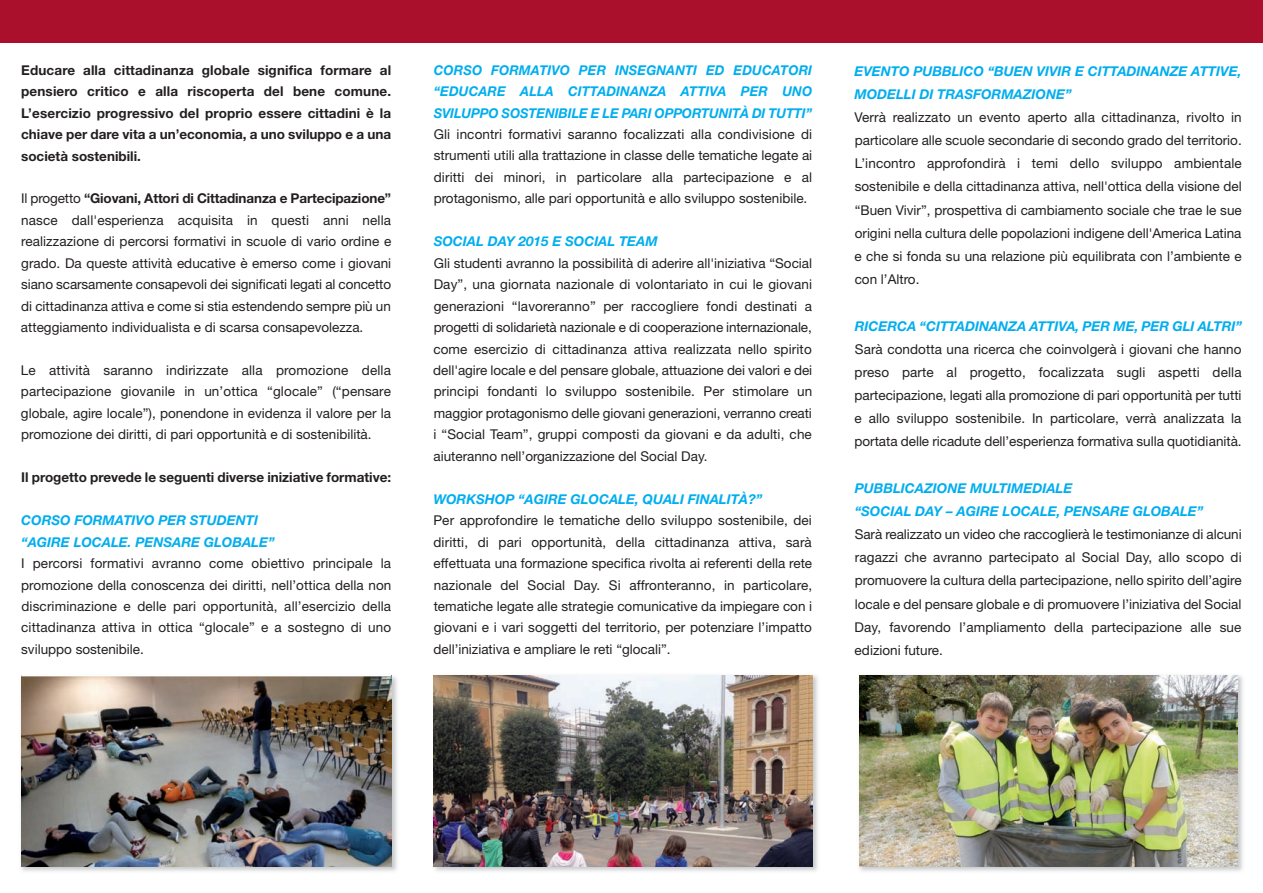
<style>
.page{position:relative;width:1263px;height:893px;background:#fff}
.page>*{position:absolute;margin:0;border:0;box-sizing:border-box;transform-origin:0 0}
.t1{font:13.5px/21.5px "Helvetica Neue";color:#231f20;text-align:justify}
.t2{font:italic 700 13.5px/21.5px "Helvetica Neue";color:#00aeef}
.t3{font:700 13.5px/21.5px "Helvetica Neue";color:#231f20;text-align:justify}
.s1{font-weight:700}
</style>
<div class="page">
<div style="left:0;top:0;width:1263px;height:43px;background:#aa0f2b"></div>
<img style="left:433px;top:675px;width:385px;height:197px">
<img style="left:434px;top:675px;width:378px;height:192px">
<img style="left:859px;top:675px;width:384px;height:197px">
<img style="left:859px;top:675px;width:378px;height:192px">
<img style="left:21px;top:675px;width:376px;height:197px">
<img style="left:21px;top:676px;width:370px;height:191px">
<hr style="left:21px;top:675px;width:370px;height:1px;background:#fff">
<p class="t3" style="left:21px;top:60px;width:372px">Educare alla cittadinanza globale significa formare al pensiero critico e alla riscoperta del bene comune.<br>L’esercizio progressivo del proprio essere cittadini è la chiave per dare vita a un’economia, a uno sviluppo e a una società sostenibili.</p>
<p class="t1" style="left:21px;top:189px;width:372px">Il progetto <span class="s1">“Giovani, Attori di Cittadinanza e Partecipazione” </span>nasce dall'esperienza acquisita in questi anni nella realizzazione di percorsi formativi in scuole di vario ordine e grado. Da queste attività educative è emerso come i giovani siano scarsamente consapevoli dei significati legati al concetto di cittadinanza attiva e come si stia estendendo sempre più un atteggiamento individualista e di scarsa consapevolezza.</p>
<p class="t1" style="left:21px;top:361px;width:372px">Le attività saranno indirizzate alla promozione della partecipazione giovanile in un’ottica “glocale” (“pensare globale, agire locale”), ponendone in evidenza il valore per la promozione dei diritti, di pari opportunità e di sostenibilità.</p>
<p class="t3" style="left:21px;top:468px;width:371px">Il progetto prevede le seguenti diverse iniziative formative:</p>
<p class="t2" style="left:21px;top:511px;width:255px">CORSO FORMATIVO PER STUDENTI “AGIRE LOCALE. PENSARE GLOBALE”</p>
<p class="t1" style="left:21px;top:554px;width:372px">I percorsi formativi avranno come obiettivo principale la promozione della conoscenza dei diritti, nell’ottica della non discriminazione e delle pari opportunità, all’esercizio della cittadinanza attiva in ottica “glocale” e a sostegno di uno sviluppo sostenibile.</p>
<p class="t2" style="left:434px;top:60px;width:380px;text-align:justify">CORSO FORMATIVO PER INSEGNANTI ED EDUCATORI “EDUCARE ALLA CITTADINANZA ATTIVA PER UNO SVILUPPO SOSTENIBILE E LE PARI OPPORTUNITÀ DI TUTTI”</p>
<p class="t1" style="left:434px;top:125px;width:380px">Gli incontri formativi saranno focalizzati alla condivisione di strumenti utili alla trattazione in classe delle tematiche legate ai diritti dei minori, in particolare alla partecipazione e al protagonismo, alle pari opportunità e allo sviluppo sostenibile.</p>
<p class="t2" style="left:434px;top:232px;width:226px">SOCIAL DAY 2015 E SOCIAL TEAM</p>
<p class="t1" style="left:433px;top:254px;width:380px">Gli studenti avranno la possibilità di aderire all'iniziativa “Social Day”, una giornata nazionale di volontariato in cui le giovani generazioni “lavoreranno” per raccogliere fondi destinati a progetti di solidarietà nazionale e di cooperazione internazionale, come esercizio di cittadinanza attiva realizzata nello spirito dell'agire locale e del pensare globale, attuazione dei valori e dei principi fondanti lo sviluppo sostenibile. Per stimolare un maggior protagonismo delle giovani generazioni, verranno creati i “Social Team”, gruppi composti da giovani e da adulti, che aiuteranno nell’organizzazione del Social Day.</p>
<p class="t2" style="left:433px;top:489px;width:330px">WORKSHOP “AGIRE GLOCALE, QUALI FINALITÀ?”</p>
<p class="t1" style="left:433px;top:511px;width:380px">Per approfondire le tematiche dello sviluppo sostenibile, dei diritti, di pari opportunità, della cittadinanza attiva, sarà effettuata una formazione specifica rivolta ai referenti della rete nazionale del Social Day. Si affronteranno, in particolare, tematiche legate alle strategie comunicative da impiegare con i giovani e i vari soggetti del territorio, per potenziare l’impatto dell’iniziativa e ampliare le reti “glocali”.</p>
<p class="t2" style="left:854px;top:60px;width:388px;line-height:23.2px">EVENTO PUBBLICO “BUEN VIVIR E CITTADINANZE ATTIVE,<br>MODELLI DI TRASFORMAZIONE”</p>
<p class="t1" style="left:854px;top:107px;width:389px;line-height:23.2px">Verrà realizzato un evento aperto alla cittadinanza, rivolto in particolare alle scuole secondarie di secondo grado del territorio.<br>L’incontro approfondirà i temi dello sviluppo ambientale sostenibile e della cittadinanza attiva, nell'ottica della visione del “Buen Vivir”, prospettiva di cambiamento sociale che trae le sue origini nella cultura delle popolazioni indigene dell'America Latina e che si fonda su una relazione più equilibrata con l’ambiente e con l’Altro.</p>
<p class="t2" style="left:855px;top:316px;width:389px">RICERCA “CITTADINANZA ATTIVA, PER ME, PER GLI ALTRI”</p>
<p class="t1" style="left:854px;top:339px;width:389px;line-height:23.2px">Sarà condotta una ricerca che coinvolgerà i giovani che hanno preso parte al progetto, focalizzata sugli aspetti della partecipazione, legati alla promozione di pari opportunità per tutti e allo sviluppo sostenibile. In particolare, verrà analizzata la portata delle ricadute dell’esperienza formativa sulla quotidianità.</p>
<p class="t2" style="left:855px;top:477px;width:350px;line-height:23.2px">PUBBLICAZIONE MULTIMEDIALE<br>“SOCIAL DAY – AGIRE LOCALE, PENSARE GLOBALE”</p>
<p class="t1" style="left:854px;top:524px;width:389px;line-height:23.1px">Sarà realizzato un video che raccoglierà le testimonianze di alcuni ragazzi che avranno partecipato al Social Day, allo scopo di promuovere la cultura della partecipazione, nello spirito dell’agire locale e del pensare globale e di promuovere l’iniziativa del Social Day, favorendo l’ampliamento della partecipazione alle sue edizioni future.</p>
</div>
